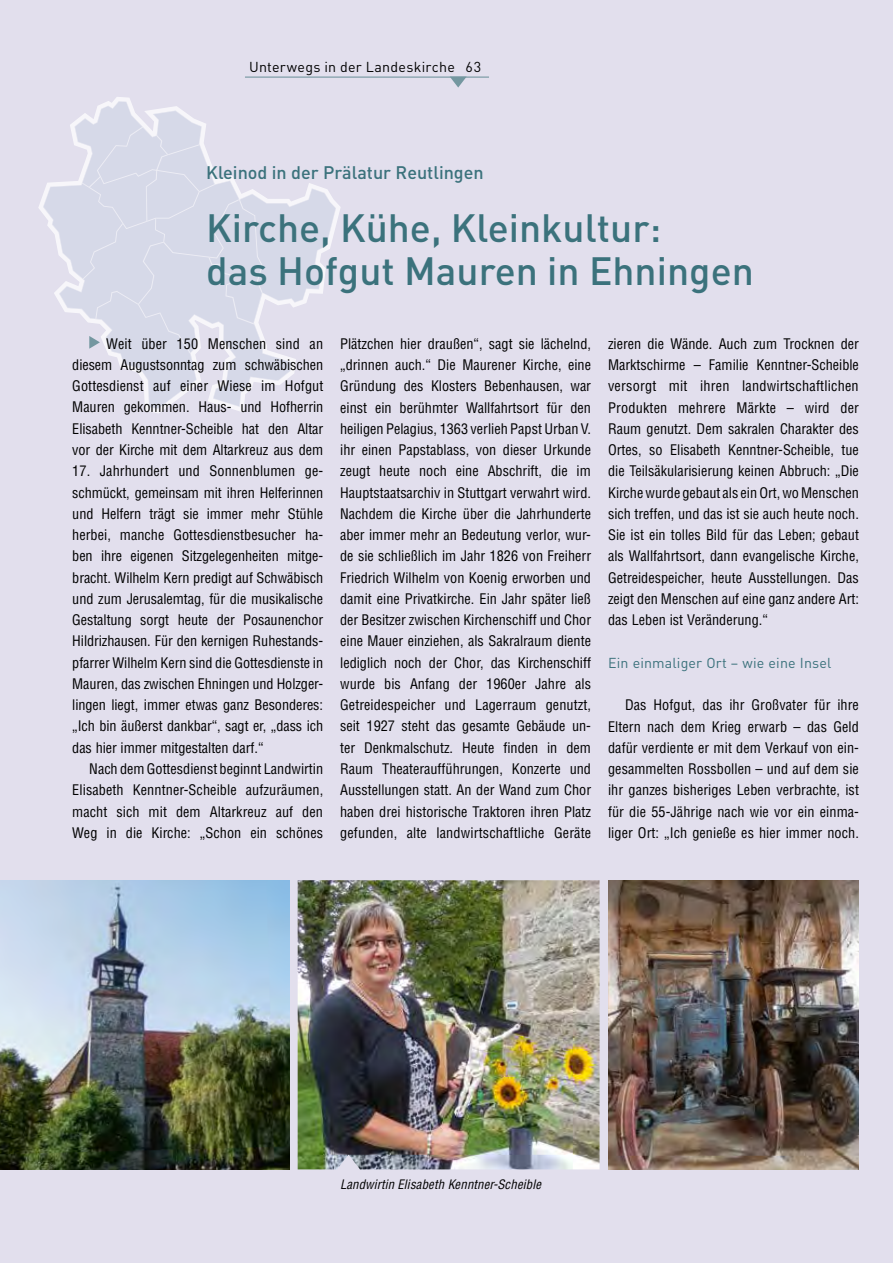
<style>
.page{position:relative;width:893px;height:1263px;background:#e2dfed}
.page>*{position:absolute;margin:0;border:0;box-sizing:border-box;transform-origin:0 0}
.t1{font:500 39px/42.5px "DIN";color:#3b727c}
.t2{font:500 18px "DIN";color:#3b727c}
.t3{font:condensed 14.25px/21.3px "Helvetica LT Std";color:#000;text-align:justify}
.t4{font:14.25px "DIN";letter-spacing:.01em;color:#3b727c}
.t5{font:14.25px "DIN";letter-spacing:.02em;color:#000}
.t6{font:italic condensed 12.75px "Helvetica LT Std";letter-spacing:.01em;color:#000}
</style>
<div class="page">
<svg style="left:451px;top:78px;width:15px;height:10px"></svg>
<img style="left:298px;top:880px;width:302px;height:289px">
<hr style="left:245px;top:77px;width:244px;height:1px;background:#7497a0">
<svg style="left:43px;top:101px;width:293px;height:308px"></svg>
<img style="left:0;top:880px;width:289px;height:289px">
<img style="left:608px;top:880px;width:251px;height:289px">
<p class="t5" style="left:249px;top:59px;width:234px">Unterwegs in der Landeskirche 63</p>
<p class="t2" style="left:206px;top:161px;width:279px">Kleinod in der Prälatur Reutlingen</p>
<h1 class="t1" style="left:206px;top:206px;width:549px">Kirche, Kühe, Kleinkultur:<br>das Hofgut Mauren in Ehningen</h1>
<p class="t3" style="left:72px;top:333px;width:253px;text-indent:34px">Weit über 150 Menschen sind an diesem Augustsonntag zum schwäbischen Gottesdienst auf einer Wiese im Hofgut Mauren gekommen. Haus- und Hofherrin Elisabeth Kenntner-Scheible hat den Altar vor der Kirche mit dem Altarkreuz aus dem</p>
<p class="t3" style="left:72px;top:460px;width:252px">17. Jahrhundert und Sonnenblumen ge&shy;schmückt, gemeinsam mit ihren Helferinnen und Helfern trägt sie immer mehr Stühle herbei, manche Gottesdienstbesucher ha&shy;ben ihre eigenen Sitzgelegenheiten mitge&shy;bracht. Wilhelm Kern predigt auf Schwäbisch und zum Jerusalemtag, für die musikalische Gestaltung sorgt heute der Posaunenchor Hildrizhausen. Für den kernigen Ruhestands&shy;pfarrer Wilhelm Kern sind die Gottesdienste in Mauren, das zwischen Ehningen und Holzger&shy;lingen liegt, immer etwas ganz Besonderes: „Ich bin äußerst dankbar“, sagt er, „dass ich das hier immer mitgestalten darf.“</p>
<p class="t3" style="left:72px;top:758px;width:253px;text-indent:17px">Nach dem Gottesdienst beginnt Landwirtin Elisabeth Kenntner-Scheible aufzuräumen, macht sich mit dem Altarkreuz auf den Weg in die Kirche: „Schon ein schönes</p>
<p class="t3" style="left:340px;top:333px;width:253px">Plätzchen hier draußen“, sagt sie lächelnd, „drinnen auch.“ Die Maurener Kirche, eine Gründung des Klosters Bebenhausen, war einst ein berühmter Wallfahrtsort für den heiligen Pelagius, 1363 verlieh Papst Urban V. ihr einen Papstablass, von dieser Urkunde zeugt heute noch eine Abschrift, die im Hauptstaatsarchiv in Stuttgart verwahrt wird.<br>Nachdem die Kirche über die Jahrhunderte aber immer mehr an Bedeutung verlor, wur&shy;de sie schließlich im Jahr 1826 von Freiherr Friedrich Wilhelm von Koenig erworben und damit eine Privatkirche. Ein Jahr später ließ der Besitzer zwischen Kirchenschiff und Chor eine Mauer einziehen, als Sakralraum diente lediglich noch der Chor, das Kirchenschiff wurde bis Anfang der 1960er Jahre als Getreidespeicher und Lagerraum genutzt, seit 1927 steht das gesamte Gebäude un&shy;ter Denkmalschutz. Heute finden in dem Raum Theateraufführungen, Konzerte und Ausstellungen statt. An der Wand zum Chor haben drei historische Traktoren ihren Platz gefunden, alte landwirtschaftliche Geräte</p>
<p class="t3" style="left:608px;top:333px;width:252px">zieren die Wände. Auch zum Trocknen der Marktschirme – Familie Kenntner-Scheible versorgt mit ihren landwirtschaftlichen Produkten mehrere Märkte – wird der Raum genutzt. Dem sakralen Charakter des Ortes, so Elisabeth Kenntner-Scheible, tue die Teilsäkularisierung keinen Abbruch: „Die Kirche wurde gebaut als ein Ort, wo Menschen sich treffen, und das ist sie auch heute noch.<br>Sie ist ein tolles Bild für das Leben; gebaut als Wallfahrtsort, dann evangelische Kirche, Getreidespeicher, heute Ausstellungen. Das zeigt den Menschen auf eine ganz andere Art: das Leben ist Veränderung.“</p>
<p class="t4" style="left:608px;top:654px;width:225px">Ein einmaliger Ort – wie eine Insel</p>
<p class="t3" style="left:608px;top:694px;width:252px;text-indent:17px">Das Hofgut, das ihr Großvater für ihre Eltern nach dem Krieg erwarb – das Geld dafür verdiente er mit dem Verkauf von ein&shy;gesammelten Rossbollen – und auf dem sie ihr ganzes bisheriges Leben verbrachte, ist für die 55-Jährige nach wie vor ein einma&shy;liger Ort: „Ich genieße es hier immer noch.</p>
<p class="t6" style="left:340px;top:1176px;width:202px">Landwirtin Elisabeth Kenntner-Scheible</p>
</div>
